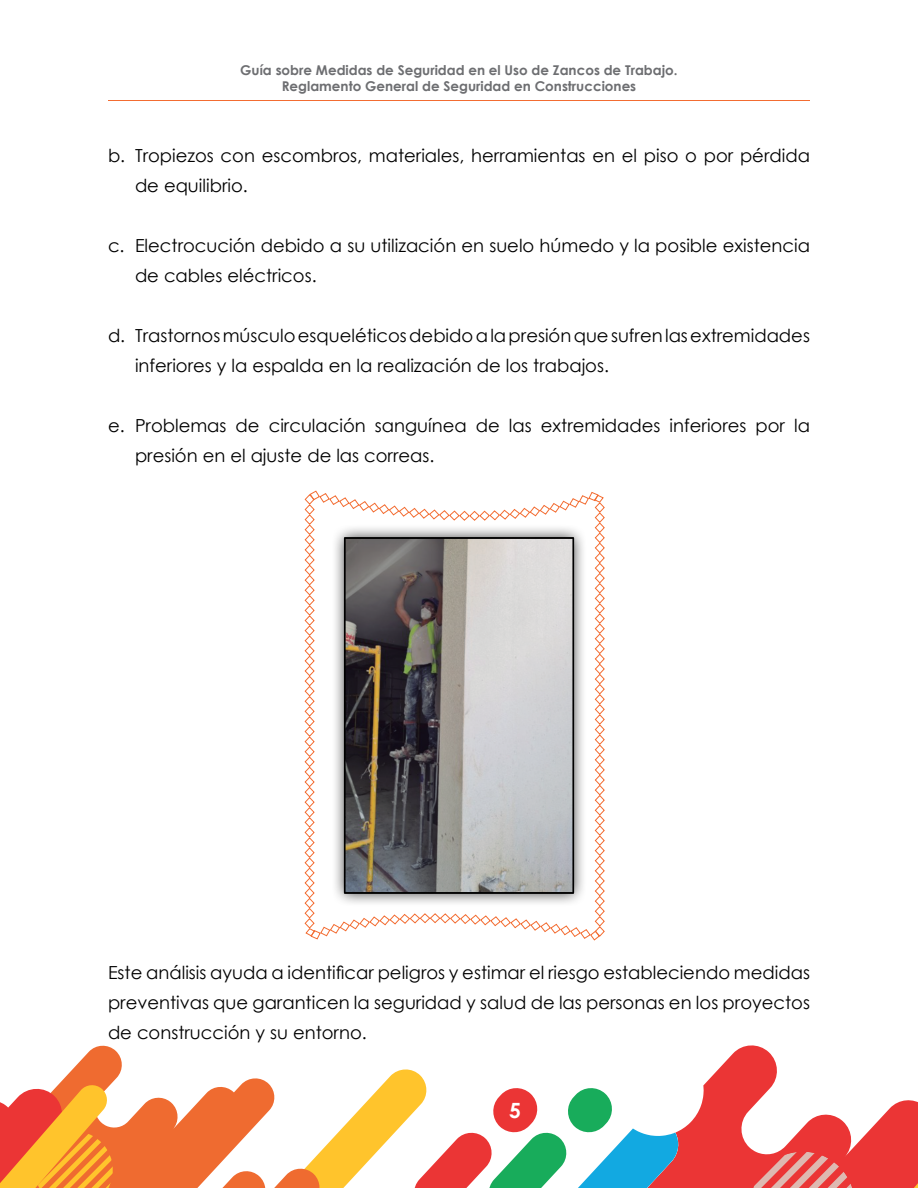
<style>
.page{position:relative;width:918px;height:1188px;background:#fff}
.page>*{position:absolute;margin:0;border:0;box-sizing:border-box;transform-origin:0 0}
.t1{font:700 21px "Century Gothic";color:#fff}
.t2{font:18px/30px "Century Gothic";color:#000}
.t3{font:700 13.5px/16.2px "Century Gothic";color:#6d6e71;text-align:center}
</style>
<div class="page">
<svg style="left:304px;top:490px;width:301px;height:451px"></svg>
<svg style="left:680px;top:1045px;width:97px;height:143px;fill:#eb3535"></svg>
<svg style="left:321px;top:1069px;width:359px;height:119px"></svg>
<svg style="left:117px;top:1052px;width:204px;height:136px"></svg>
<svg style="left:751px;top:1083px;width:167px;height:105px"></svg>
<svg style="left:0;top:1045px;width:117px;height:143px"></svg>
<hr style="left:108px;top:100px;width:702px;height:1px;background:#f36c31">
<p class="t3" style="left:240px;top:61px;width:439px">Guía sobre Medidas de Seguridad en el Uso de Zancos de Trabajo.<br>Reglamento General de Seguridad en Construcciones</p>
<p class="t2" style="left:135px;top:140px;width:676px;text-indent:-27px">b. Tropiezos con escombros, materiales, herramientas en el piso o por pérdida de equilibrio.</p>
<p class="t2" style="left:135px;top:230px;width:677px;text-indent:-27px">c. Electrocución debido a su utilización en suelo húmedo y la posible existencia de cables eléctricos.</p>
<p class="t2" style="left:135px;top:320px;width:677px;text-indent:-27px">d. Trastornos músculo esqueléticos debido a la presión que sufren las extremidades inferiores y la espalda en la realización de los trabajos.</p>
<p class="t2" style="left:135px;top:410px;width:676px;text-indent:-27px">e. Problemas de circulación sanguínea de las extremidades inferiores por la presión en el ajuste de las correas.</p>
<p class="t2" style="left:108px;top:957px;width:704px;text-align:justify">Este análisis ayuda a identificar peligros y estimar el riesgo estableciendo medidas preventivas que garanticen la seguridad y salud de las personas en los proyectos de construcción y su entorno.</p>
<p class="t1" style="left:509px;top:1095px;width:13px">5</p>
</div>
